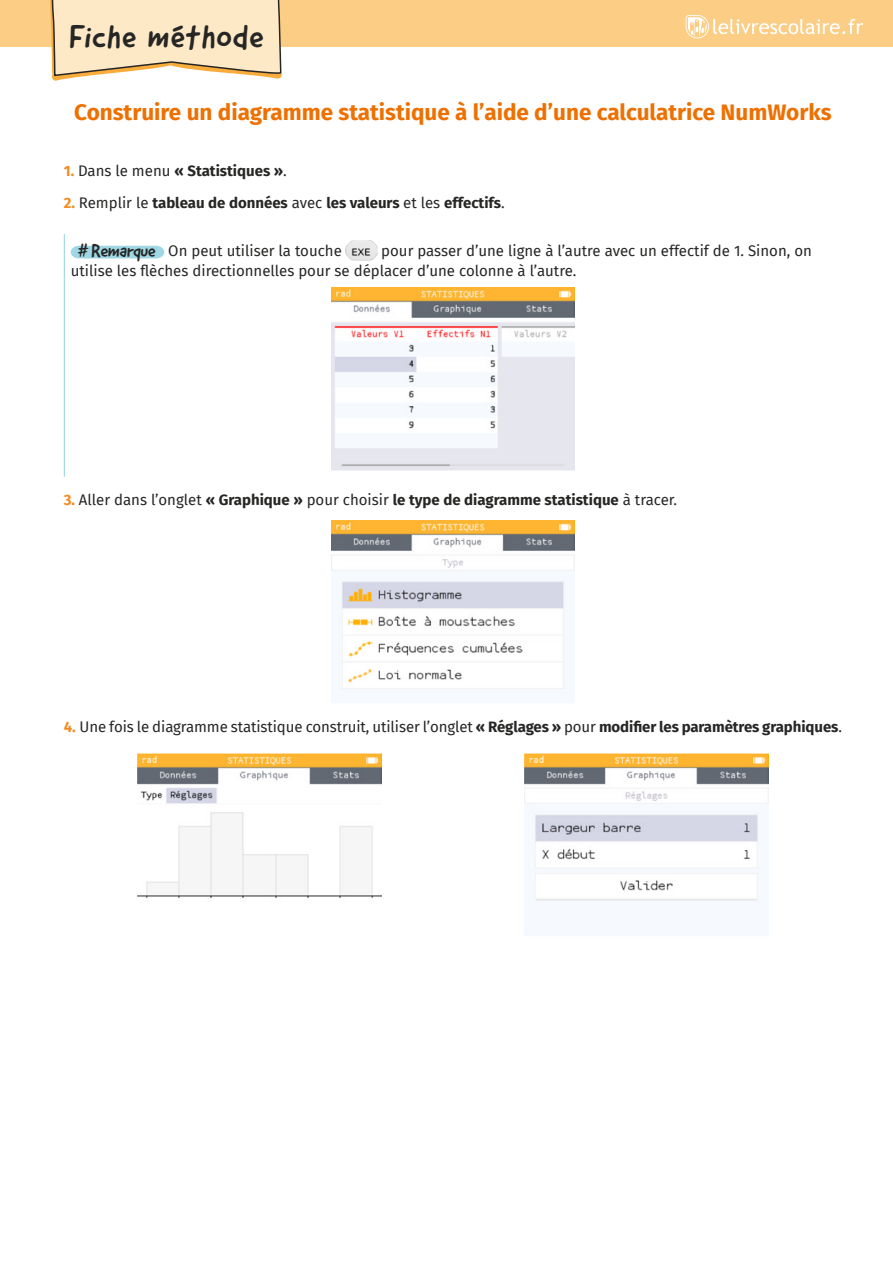
<style>
.page{position:relative;width:893px;height:1263px;background:#fff}
.page>*{position:absolute;margin:0;border:0;box-sizing:border-box;transform-origin:0 0}
.t1{font:33px "Good Dog New";letter-spacing:.025em;color:#262625}
.t2{font:700 22.5px "Fira Sans";color:#ed7000}
.t3{font:15px/19.5px "Fira Sans";color:#262625}
.t4{font:700 15px "Fira Sans";color:#262625}
.s1{color:#f28b21}
.s2{font-weight:400}
.s3{font-family:"Swing King";font-size:18px}
.s4{font-family:"Good Dog New";font-size:18px}
.s5{font-weight:700;color:#f28b21}
.s6{font-weight:700}
</style>
<div class="page">
<div style="left:0;top:0;width:893px;height:47px;background:#fccd85"></div>
<svg style="left:50px;top:0;width:232px;height:81px"></svg>
<svg style="left:686px;top:15px;width:177px;height:23px"></svg>
<hr style="left:64px;top:234px;width:1px;height:243px;background:#9fd7e4">
<svg style="left:70px;top:246px;width:95px;height:12px"></svg>
<img style="left:346px;top:240px;width:31px;height:20px">
<img style="left:331px;top:287px;width:244px;height:183px">
<img style="left:331px;top:520px;width:244px;height:172px">
<img style="left:138px;top:753px;width:243px;height:145px">
<img style="left:524px;top:753px;width:244px;height:181px">
<h1 class="t1" style="left:69px;top:17px;width:197px">Fiche méthode</h1>
<h2 class="t2" style="left:74px;top:101px;width:759px">Construire un diagramme statistique à l’aide d’une calculatrice NumWorks</h2>
<p class="t4" style="left:64px;top:164px;width:225px"><span class="s1">1.</span> <span class="s2">Dans le menu</span> « Statistiques »<span class="s2">.</span></p>
<p class="t4" style="left:64px;top:196px;width:442px"><span class="s1">2.</span> <span class="s2">Remplir le</span> tableau de données <span class="s2">avec</span> les valeurs <span class="s2">et les</span> effectifs<span class="s2">.</span></p>
<p class="t3" style="left:77px;top:242px;width:266px"><span class="s3">#</span><span class="s4">Remarque</span> On peut utiliser la touche</p>
<p class="t3" style="left:71px;top:242px;width:743px;text-indent:311px">pour passer d’une ligne à l’autre avec un effectif de 1. Sinon, on utilise les 昀氀èches directionnelles pour se déplacer d’une colonne à l’autre.</p>
<p class="t4" style="left:64px;top:492px;width:615px"><span class="s1">3.</span> <span class="s2">Aller dans l’onglet</span> « Graphique » <span class="s2">pour choisir</span> le type de diagramme statistique <span class="s2">à tracer.</span></p>
<p class="t3" style="left:64px;top:717px;width:780px"><span class="s5">4.</span> Une fois le diagramme statistique construit, utiliser l’onglet <span class="s6">« Réglages »</span> pour <span class="s6">modi昀椀er les paramètres graphiques</span>.</p>
</div>
